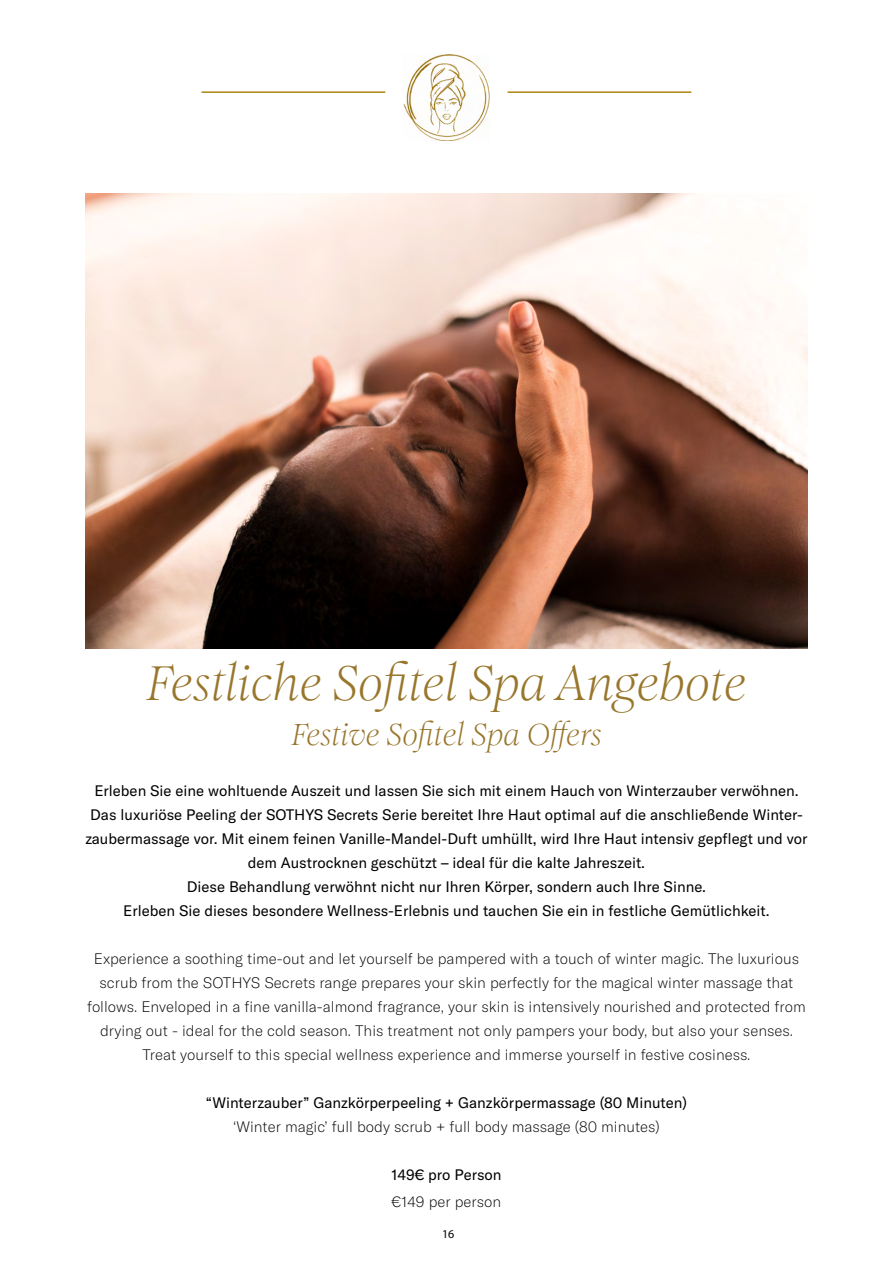
<style>
.page{position:relative;width:893px;height:1263px;background:#fff}
.page>*{position:absolute;margin:0;border:0;box-sizing:border-box;transform-origin:0 0}
.t1{font:italic 48px "Romie";color:#98762b}
.t2{font:italic 30px "Romie";color:#98762b}
.t3{font:15px/24px "GT America LV";color:#000;text-align:center}
.t4{font:100 15px/24px "GT America LV";color:#000;text-align:center}
.t5{font:12px "Myriad Pro";color:#000}
</style>
<div class="page">
<hr style="left:202px;top:91px;width:183px;height:2px;background:#ac8610">
<hr style="left:508px;top:91px;width:183px;height:2px;background:#ac8610">
<img style="left:403px;top:54px;width:87px;height:86px">
<img style="left:85px;top:193px;width:723px;height:455px">
<p class="t1" style="left:146px;top:642px;width:601px">Festliche Sofitel Spa Angebote</p>
<p class="t2" style="left:291px;top:709px;width:312px">Festive Sofitel Spa Offers</p>
<p class="t3" style="left:85px;top:778px;width:724px">Erleben Sie eine wohltuende Auszeit und lassen Sie sich mit einem Hauch von Winterzauber verwöhnen.<br>Das luxuriöse Peeling der SOTHYS Secrets Serie bereitet Ihre Haut optimal auf die anschließende Winter&shy;zaubermassage vor. Mit einem feinen Vanille-Mandel-Duft umhüllt, wird Ihre Haut intensiv gepflegt und vor dem Austrocknen geschützt – ideal für die kalte Jahreszeit.</p>
<p class="t3" style="left:123px;top:874px;width:648px">Diese Behandlung verwöhnt nicht nur Ihren Körper, sondern auch Ihre Sinne.<br>Erleben Sie dieses besondere Wellness-Erlebnis und tauchen Sie ein in festliche Gemütlichkeit.</p>
<p class="t4" style="left:87px;top:946px;width:720px">Experience a soothing time-out and let yourself be pampered with a touch of winter magic. The luxurious scrub from the SOTHYS Secrets range prepares your skin perfectly for the magical winter massage that follows. Enveloped in a fine vanilla-almond fragrance, your skin is intensively nourished and protected from drying out - ideal for the cold season. This treatment not only pampers your body, but also your senses.<br>Treat yourself to this special wellness experience and immerse yourself in festive cosiness.</p>
<p class="t3" style="left:206px;top:1090px;width:483px">“Winterzauber” Ganzkörperpeeling + Ganzkörpermassage (80 Minuten)</p>
<p class="t4" style="left:233px;top:1114px;width:428px">‘Winter magic’ full body scrub + full body massage (80 minutes)</p>
<p class="t3" style="left:391px;top:1162px;width:112px">149€ pro Person</p>
<p class="t4" style="left:392px;top:1189px;width:111px">€149 per person</p>
<p class="t5" style="left:442px;top:1227px;width:14px">16</p>
</div>
